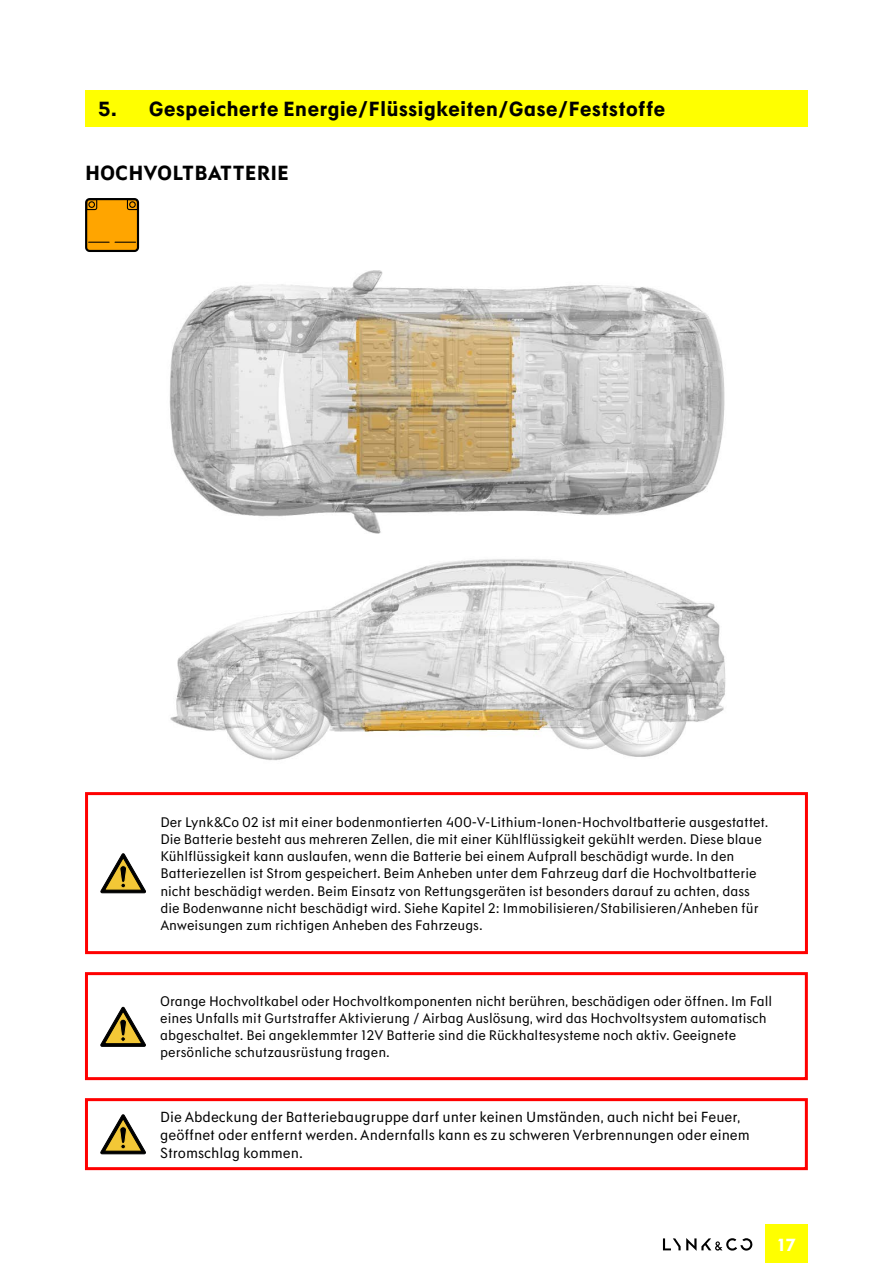
<style>
.page{position:relative;width:893px;height:1263px;background:#fff}
.page>*{position:absolute;margin:0;border:0;box-sizing:border-box;transform-origin:0 0}
.t1{font:700 21px "Lynkco Type";color:#000}
.t2{font:700 18px "Lynkco Type";color:#fff}
.t3{font:15px/18px "Lynkco Type";color:#000}
.t4{font:14.25px/17.1px "Lynkco Type";color:#000}
</style>
<div class="page">
<svg style="left:663px;top:1238px;width:90px;height:13px"></svg>
<div style="left:85px;top:1098px;width:723px;height:72px;border:3px solid #f00"></div>
<svg style="left:101px;top:1115px;width:44px;height:39px"></svg>
<div style="left:85px;top:792px;width:723px;height:162px;border:3px solid #f00"></div>
<svg style="left:101px;top:854px;width:45px;height:39px"></svg>
<svg style="left:85px;top:198px;width:54px;height:54px;background:#ce8601"></svg>
<div style="left:85px;top:972px;width:723px;height:108px;border:3px solid #f00"></div>
<svg style="left:101px;top:1007px;width:44px;height:39px"></svg>
<div style="left:85px;top:90px;width:723px;height:36px;background:#ff0"></div>
<img style="left:169px;top:270px;width:556px;height:264px">
<img style="left:170px;top:559px;width:556px;height:202px">
<div style="left:765px;top:1224px;width:43px;height:39px;background:#ff0"></div>
<p class="t1" style="left:98px;top:97px;width:21px">5.</p>
<p class="t1" style="left:149px;top:97px;width:518px">Gespeicherte Energie/Flüssigkeiten/Gase/Feststoffe</p>
<p class="t1" style="left:85px;top:161px;width:205px">HOCHVOLTBATTERIE</p>
<p class="t4" style="left:160px;top:814px;width:610px">Der Lynk&amp;Co 02 ist mit einer bodenmontierten 400-V-Lithium-Ionen-Hochvoltbatterie ausgestattet.<br>Die Batterie besteht aus mehreren Zellen, die mit einer Kühlflüssigkeit gekühlt werden. Diese blaue Kühlflüssigkeit kann auslaufen, wenn die Batterie bei einem Aufprall beschädigt wurde. In den Batteriezellen ist Strom gespeichert. Beim Anheben unter dem Fahrzeug darf die Hochvoltbatterie nicht beschädigt werden. Beim Einsatz von Rettungsgeräten ist besonders darauf zu achten, dass die Bodenwanne nicht beschädigt wird. Siehe Kapitel 2: Immobilisieren/Stabilisieren/Anheben für Anweisungen zum richtigen Anheben des Fahrzeugs.</p>
<p class="t4" style="left:160px;top:992px;width:614px">Orange Hochvoltkabel oder Hochvoltkomponenten nicht berühren, beschädigen oder öffnen. Im Fall eines Unfalls mit Gurtstraffer Aktivierung / Airbag Auslösung, wird das Hochvoltsystem automatisch abgeschaltet. Bei angeklemmter 12V Batterie sind die Rückhaltesysteme noch aktiv. Geeignete persönliche schutzausrüstung tragen.</p>
<p class="t3" style="left:160px;top:1108px;width:591px">Die Abdeckung der Batteriebaugruppe darf unter keinen Umständen, auch nicht bei Feuer, geöffnet oder entfernt werden. Andernfalls kann es zu schweren Verbrennungen oder einem<br>Stromschlag kommen.</p>
<p class="t2" style="left:777px;top:1234px;width:20px">17</p>
</div>
